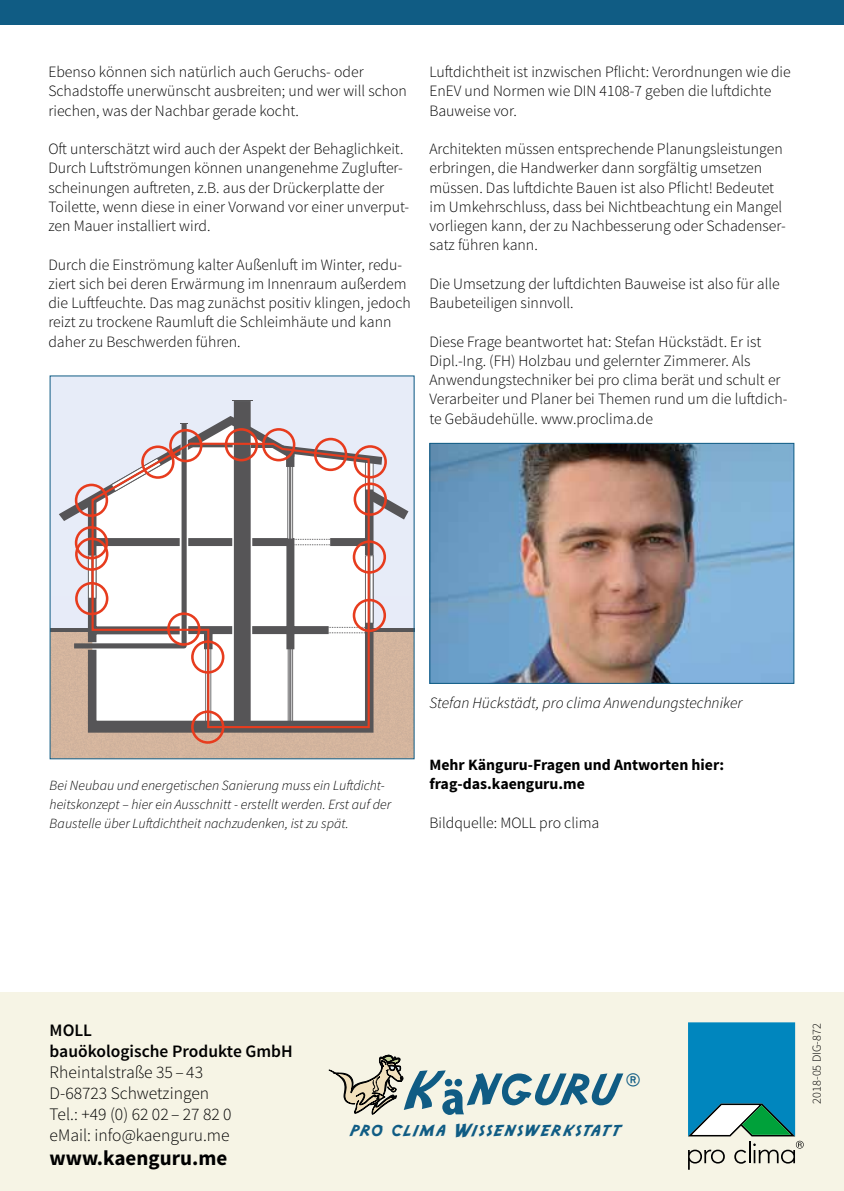
<style>
.page{position:relative;width:844px;height:1191px;background:#fff}
.page>*{position:absolute;margin:0;border:0;box-sizing:border-box;transform-origin:0 0}
.t1{font:800 28.18px "Rotis Sans Serif Pro";color:#105c84}
.t2{font:700 21px "Source Sans Pro";color:#000}
.t3{font:18.9px "Adventure Normal";letter-spacing:.01em;color:#105c84}
.t4{font:300 17.5px/21px "Source Sans Pro";color:#000}
.t5{font:600 17.5px/21px "Source Sans Pro";color:#000}
.t6{font:300 15.75px/19.2px "Source Sans Pro";color:#000}
.t7{font:700 15.75px/19.2px "Source Sans Pro";color:#000}
.t8{font:italic 300 15.75px "Source Sans Pro";color:#000}
.t9{font:italic 300 14px/19.2px "Source Sans Pro";color:#000}
.t10{font:300 12.25px "Source Sans Pro";color:#000}
</style>
<div class="page">
<div style="left:0;top:992px;width:843px;height:199px;background:#f6f4e5"></div>
<svg style="left:688px;top:1022px;width:115px;height:147px"></svg>
<div style="left:0;top:0;width:843px;height:25px;background:#105c84"></div>
<div style="left:52px;top:597px;width:360px;height:160px;background:#d4b59d"></div>
<div style="left:50px;top:627px;width:364px;height:5px;background:#565557"></div>
<div style="left:50px;top:376px;width:364px;height:221px;background:#e7ecf8"></div>
<svg style="left:87px;top:722px;width:288px;height:12px"></svg>
<div style="left:235px;top:402px;width:14px;height:320px;background:#565557"></div>
<div style="left:234px;top:401px;width:16px;height:322px;border:3px solid #565557"></div>
<svg style="left:232px;top:400px;width:20px;height:1px"></svg>
<svg style="left:57px;top:414px;width:179px;height:308px"></svg>
<svg style="left:247px;top:425px;width:163px;height:297px"></svg>
<div style="left:352px;top:599px;width:34px;height:33px;border:3px solid #e73c1e;border-radius:50%"></div>
<div style="left:352px;top:540px;width:34px;height:33px;border:3px solid #e73c1e;border-radius:50%"></div>
<div style="left:353px;top:482px;width:34px;height:34px;border:3px solid #e73c1e;border-radius:50%"></div>
<div style="left:353px;top:445px;width:34px;height:33px;border:3px solid #e73c1e;border-radius:50%"></div>
<div style="left:314px;top:438px;width:33px;height:33px;border:3px solid #e73c1e;border-radius:50%"></div>
<div style="left:225px;top:428px;width:33px;height:33px;border:3px solid #e73c1e;border-radius:50%"></div>
<div style="left:262px;top:428px;width:33px;height:33px;border:3px solid #e73c1e;border-radius:50%"></div>
<div style="left:169px;top:429px;width:33px;height:33px;border:3px solid #e73c1e;border-radius:50%"></div>
<div style="left:75px;top:483px;width:33px;height:34px;border:3px solid #e73c1e;border-radius:50%"></div>
<div style="left:75px;top:526px;width:33px;height:33px;border:3px solid #e73c1e;border-radius:50%"></div>
<div style="left:75px;top:582px;width:33px;height:33px;border:3px solid #e73c1e;border-radius:50%"></div>
<div style="left:75px;top:537px;width:33px;height:34px;border:3px solid #e73c1e;border-radius:50%"></div>
<div style="left:191px;top:710px;width:33px;height:33px;border:3px solid #e73c1e;border-radius:50%"></div>
<svg style="left:90px;top:441px;width:281px;height:288px"></svg>
<svg style="left:328px;top:1055px;width:295px;height:60px"></svg>
<img style="left:431px;top:445px;width:361px;height:237px">
<div style="left:429px;top:443px;width:365px;height:241px;border:1px solid #105c84"></div>
<p class="t6" style="left:48px;top:62px;width:360px">Ebenso können sich natürlich auch Geruchs- oder<br>Schadstoffe unerwünscht ausbreiten; und wer will schon riechen, was der Nachbar gerade kocht.</p>
<p class="t6" style="left:48px;top:139px;width:362px">Oft unterschätzt wird auch der Aspekt der Behaglichkeit.<br>Durch Luftströmungen können unangenehme Zuglufter&shy;scheinungen auftreten, z.B. aus der Drückerplatte der Toilette, wenn diese in einer Vorwand vor einer unverput&shy;zen Mauer installiert wird.</p>
<p class="t6" style="left:48px;top:255px;width:364px">Durch die Einströmung kalter Außenluft im Winter, redu&shy;ziert sich bei deren Erwärmung im Innenraum außerdem die Luftfeuchte. Das mag zunächst positiv klingen, jedoch reizt zu trockene Raumluft die Schleimhäute und kann daher zu Beschwerden führen.</p>
<p class="t6" style="left:429px;top:62px;width:363px">Luftdichtheit ist inzwischen Pflicht: Verordnungen wie die<br>EnEV und Normen wie DIN 4108-7 geben die luftdichte<br>Bauweise vor.</p>
<p class="t6" style="left:429px;top:139px;width:358px">Architekten müssen entsprechende Planungsleistungen erbringen, die Handwerker dann sorgfältig umsetzen müssen. Das luftdichte Bauen ist also Pflicht! Bedeutet im Umkehrschluss, dass bei Nichtbeachtung ein Mangel vorliegen kann, der zu Nachbesserung oder Schadenser&shy;satz führen kann.</p>
<p class="t6" style="left:429px;top:274px;width:352px">Die Umsetzung der luftdichten Bauweise ist also für alle<br>Baubeteiligen sinnvoll.</p>
<p class="t6" style="left:429px;top:332px;width:359px">Diese Frage beantwortet hat: Stefan Hückstädt. Er ist Dipl.-Ing. (FH) Holzbau und gelernter Zimmerer. Als Anwendungstechniker bei pro clima berät und schult er Verarbeiter und Planer bei Themen rund um die luftdich&shy;te Gebäudehülle. www.proclima.de</p>
<p class="t9" style="left:50px;top:775px;width:343px">Bei Neubau und energetischen Sanierung muss ein Luftdicht&shy;heitskonzept – hier ein Ausschnitt - erstellt werden. Erst auf der<br>Baustelle über Luftdichtheit nachzudenken, ist zu spät.</p>
<p class="t8" style="left:429px;top:693px;width:314px">Stefan Hückstädt, pro clima Anwendungstechniker</p>
<p class="t7" style="left:429px;top:756px;width:296px">Mehr Känguru-Fragen und Antworten hier: frag-das.kaenguru.me</p>
<p class="t6" style="left:429px;top:813px;width:171px">Bildquelle: MOLL pro clima</p>
<p class="t5" style="left:50px;top:1019px;width:244px">MOLL<br>bauökologische Produkte GmbH</p>
<p class="t4" style="left:50px;top:1061px;width:183px">Rheintalstraße 35 – 43<br>D-68723 Schwetzingen<br>Tel.: +49 (0) 62 02 – 27 82 0 eMail: info@kaenguru.me</p>
<h2 class="t2" style="left:50px;top:1144px;width:179px">www.kaenguru.me</h2>
<h1 class="t1" style="left:626px;top:1065px;width:16px">®</h1>
<p class="t3" style="left:349px;top:1122px;width:275px">pro clima Wissenswerkstatt</p>
<p class="t10" style="left:808px;top:1103px;width:82px;rotate:-90deg">2018-05 DIG-872</p>
</div>
